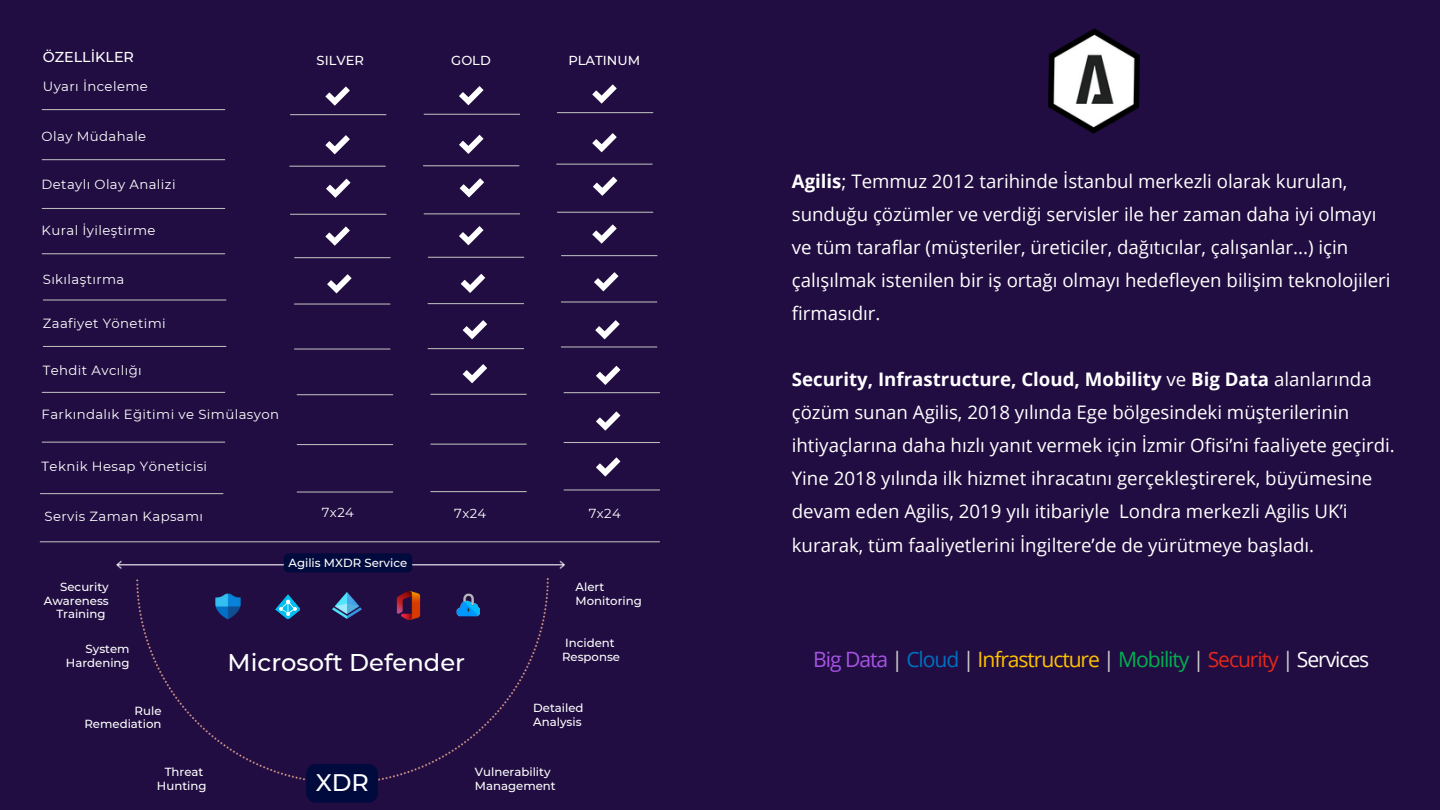
<style>
.page{position:relative;width:1440px;height:810px;background:#210d41}
.page>*{position:absolute;margin:0;border:0;box-sizing:border-box;transform-origin:0 0}
.t1{font:500 24.15px "Montserrat";color:#feffff}
.t2{font:500 23.85px "Montserrat";color:#fff}
.t3{font:21.15px "Open Sans";letter-spacing:-.05em;color:#ffc000}
.t4{font:18.6px/33.2px "Open Sans";color:#fff}
.t5{font:500 14.25px "Montserrat";color:#fff}
.t6{font:13.2px "Montserrat";letter-spacing:.03em;color:#fff}
.t7{font:500 13.05px "Montserrat";color:#fff}
.t8{font:13.05px "Montserrat";letter-spacing:.03em;color:#fff}
.t9{font:500 11.7px/13.8px "Montserrat";color:#feffff}
.t10{font:500 11.7px "Montserrat";color:#fff}
.s1{font-weight:700}
.s2{color:#a653e4}
.s3{color:#d1d1d1}
.s4{color:#0070c0}
.s5{color:#00b050}
.s6{color:#e4271a}
.s7{color:#fff}
</style>
<div class="page">
<svg style="left:39px;top:86px;width:621px;height:493px"></svg>
<img style="left:1048px;top:28px;width:91px;height:105px">
<img style="left:136px;top:579px;width:413px;height:202px">
<img style="left:112px;top:560px;width:457px;height:10px">
<div style="left:284px;top:553px;width:128px;height:19px;background:#000a3d"></div>
<div style="left:306px;top:764px;width:72px;height:39px;background:#010a3d;border-radius:10px"></div>
<hr style="left:42px;top:109px;width:183px;height:1px;background:#bbb">
<hr style="left:42px;top:159px;width:183px;height:1px;background:#bbb">
<hr style="left:42px;top:208px;width:183px;height:1px;background:#bbb">
<hr style="left:43px;top:299px;width:183px;height:2px;background:#bbb">
<hr style="left:42px;top:253px;width:183px;height:1px;background:#bbb">
<hr style="left:42px;top:392px;width:183px;height:1px;background:#bbb">
<hr style="left:42px;top:442px;width:183px;height:1px;background:#bbb">
<hr style="left:43px;top:346px;width:183px;height:1px;background:#bbb">
<hr style="left:40px;top:493px;width:183px;height:1px;background:#bbb">
<svg style="left:325px;top:87px;width:25px;height:19px"></svg>
<hr style="left:294px;top:349px;width:96px;height:1px;background:#bbb">
<hr style="left:294px;top:304px;width:96px;height:1px;background:#bbb">
<hr style="left:295px;top:257px;width:95px;height:1px;background:#bbb">
<hr style="left:290px;top:214px;width:96px;height:1px;background:#bbb">
<hr style="left:290px;top:166px;width:95px;height:1px;background:#bbb">
<hr style="left:290px;top:114px;width:96px;height:1px;background:#bbb">
<hr style="left:297px;top:394px;width:96px;height:1px;background:#bbb">
<hr style="left:297px;top:444px;width:96px;height:1px;background:#bbb">
<svg style="left:325px;top:135px;width:25px;height:19px"></svg>
<svg style="left:326px;top:179px;width:24px;height:19px"></svg>
<svg style="left:325px;top:227px;width:25px;height:19px"></svg>
<svg style="left:327px;top:274px;width:25px;height:19px"></svg>
<hr style="left:297px;top:491px;width:96px;height:2px;background:#bbb">
<svg style="left:459px;top:86px;width:24px;height:19px"></svg>
<hr style="left:428px;top:348px;width:96px;height:1px;background:#bbb">
<hr style="left:428px;top:303px;width:96px;height:1px;background:#bbb">
<hr style="left:428px;top:257px;width:96px;height:1px;background:#bbb">
<hr style="left:424px;top:213px;width:96px;height:1px;background:#bbb">
<hr style="left:423px;top:165px;width:96px;height:1px;background:#bbb">
<hr style="left:424px;top:114px;width:96px;height:1px;background:#bbb">
<hr style="left:431px;top:394px;width:95px;height:1px;background:#bbb">
<hr style="left:431px;top:444px;width:95px;height:1px;background:#bbb">
<svg style="left:459px;top:135px;width:24px;height:19px"></svg>
<svg style="left:460px;top:178px;width:24px;height:19px"></svg>
<svg style="left:459px;top:226px;width:24px;height:19px"></svg>
<svg style="left:461px;top:274px;width:24px;height:19px"></svg>
<hr style="left:431px;top:491px;width:95px;height:1px;background:#bbb">
<svg style="left:592px;top:84px;width:25px;height:20px"></svg>
<hr style="left:561px;top:346px;width:96px;height:2px;background:#bbb">
<hr style="left:561px;top:301px;width:96px;height:2px;background:#bbb">
<hr style="left:562px;top:255px;width:95px;height:1px;background:#bbb">
<hr style="left:557px;top:212px;width:96px;height:1px;background:#bbb">
<hr style="left:557px;top:164px;width:95px;height:1px;background:#bbb">
<hr style="left:557px;top:112px;width:96px;height:1px;background:#bbb">
<hr style="left:564px;top:392px;width:96px;height:1px;background:#bbb">
<hr style="left:564px;top:442px;width:96px;height:1px;background:#bbb">
<svg style="left:592px;top:133px;width:25px;height:19px"></svg>
<svg style="left:593px;top:177px;width:24px;height:19px"></svg>
<svg style="left:592px;top:224px;width:25px;height:20px"></svg>
<svg style="left:594px;top:272px;width:24px;height:19px"></svg>
<hr style="left:564px;top:489px;width:96px;height:2px;background:#bbb">
<svg style="left:463px;top:320px;width:24px;height:19px"></svg>
<svg style="left:463px;top:364px;width:24px;height:19px"></svg>
<svg style="left:595px;top:320px;width:25px;height:19px"></svg>
<svg style="left:596px;top:366px;width:24px;height:19px"></svg>
<svg style="left:596px;top:411px;width:24px;height:20px"></svg>
<svg style="left:596px;top:457px;width:24px;height:20px"></svg>
<hr style="left:40px;top:541px;width:620px;height:1px;background:#bbb">
<p class="t5" style="left:43px;top:49px;width:93px">ÖZELLİKLER</p>
<p class="t6" style="left:43px;top:78px;width:107px">Uyarı İnceleme</p>
<p class="t6" style="left:42px;top:128px;width:106px">Olay Müdahale</p>
<p class="t6" style="left:42px;top:176px;width:133px">Detaylı Olay Analizi</p>
<p class="t6" style="left:42px;top:222px;width:116px">Kural İyi leşti rme</p>
<p class="t6" style="left:43px;top:271px;width:83px">Sıkılaştırma</p>
<p class="t6" style="left:43px;top:316px;width:122px">Zaafiyet Yöneti mi</p>
<p class="t6" style="left:43px;top:362px;width:101px">Tehdit Avcılığı</p>
<p class="t6" style="left:42px;top:406px;width:239px">Farkındalık Eğiti mi ve Si mülasyon</p>
<p class="t6" style="left:42px;top:458px;width:165px">Tekni k Hesap Yöneticisi</p>
<p class="t6" style="left:45px;top:508px;width:160px">Servis Zaman Kapsamı</p>
<p class="t7" style="left:317px;top:53px;width:49px">SILVER</p>
<p class="t7" style="left:451px;top:53px;width:41px">GOLD</p>
<p class="t7" style="left:568px;top:53px;width:73px">PLATINUM</p>
<p class="t8" style="left:322px;top:504px;width:33px">7x24</p>
<p class="t8" style="left:454px;top:506px;width:33px">7x24</p>
<p class="t8" style="left:589px;top:506px;width:33px">7x24</p>
<p class="t10" style="left:288px;top:555px;width:120px">Agi lis MXDR Service</p>
<p class="t9" style="left:44px;top:580px;width:67px;text-align:right">Security<br>Awareness<br>Training</p>
<p class="t9" style="left:66px;top:642px;width:65px;text-align:right">System<br>Hardening</p>
<p class="t9" style="left:84px;top:704px;width:79px;text-align:right">Rule<br>Remediation</p>
<p class="t9" style="left:157px;top:765px;width:51px;text-align:center">Threat<br>Hunting</p>
<p class="t1" style="left:228px;top:648px;width:239px">Microsoft Defender</p>
<p class="t2" style="left:316px;top:768px;width:55px">XDR</p>
<p class="t9" style="left:576px;top:580px;width:68px">Alert<br>Monitori ng</p>
<p class="t9" style="left:562px;top:636px;width:60px">Incident<br>Response</p>
<p class="t9" style="left:533px;top:701px;width:52px">Detai led<br>Analysis</p>
<p class="t9" style="left:475px;top:765px;width:82px">Vulnerabi lity<br>Management</p>
<p class="t4" style="left:792px;top:164px;width:600px"><span class="s1">Agilis</span>; Temmuz 2012 tarihinde İstanbul merkezli olarak kurulan, sunduğu çözümler ve verdiği servisler ile her zaman daha iyi olmayı ve tüm taraflar (müşteriler, üreticiler, dağıtıcılar, çalışanlar...) için çalışılmak istenilen bir iş ortağı olmayı hedefleyen bilişim teknolojileri firmasıdır.</p>
<p class="t4" style="left:792px;top:362px;width:605px"><span class="s1">Security, Infrastructure, Cloud, Mobility</span> ve <span class="s1">Big Data</span> alanlarında çözüm sunan Agilis, 2018 yılında Ege bölgesindeki müşterilerinin ihtiyaçlarına daha hızlı yanıt vermek için İzmir Ofisi’ni faaliyete geçirdi.<br>Yine 2018 yılında ilk hizmet ihracatını gerçekleştirerek, büyümesine devam eden Agilis, 2019 yılı itibariyle Londra merkezli Agilis UK’i kurarak, tüm faaliyetlerini İngiltere’de de yürütmeye başladı.</p>
<p class="t3" style="left:813px;top:644px;width:558px"><span class="s2">Big Data</span> <span class="s3">|</span> <span class="s4">Cloud</span> <span class="s3">|</span> Infrastructure <span class="s3">|</span> <span class="s5">Mobility</span> <span class="s3">|</span> <span class="s6">Security</span> <span class="s3">|</span> <span class="s7">Services</span></p>
</div>
